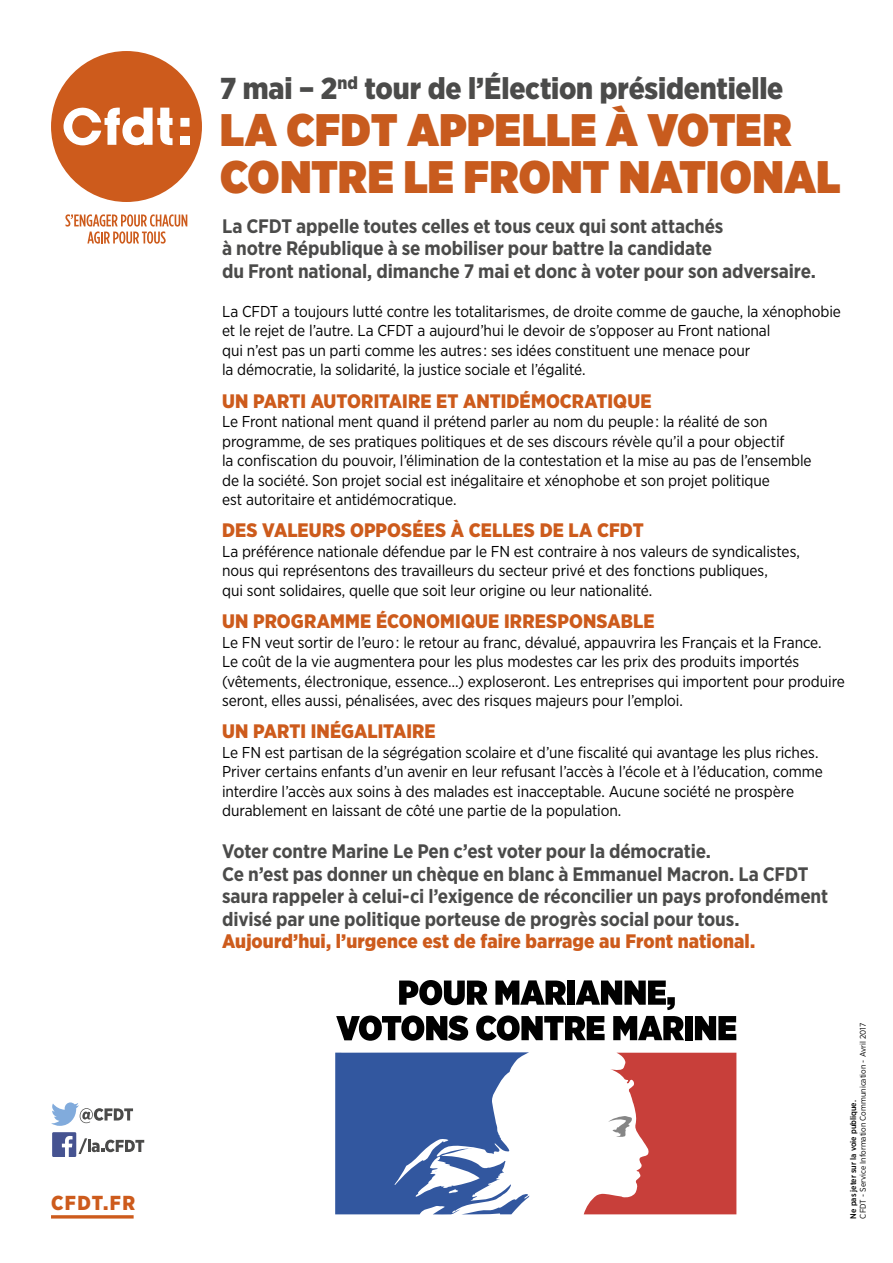
<style>
.page{position:relative;width:893px;height:1263px;background:#fff}
.page>*{position:absolute;margin:0;border:0;box-sizing:border-box;transform-origin:0 0}
.t1{font:900 45.6px/47px "Gotham Narrow";letter-spacing:.01em;color:#c85b1e}
.t2{font:900 30.3px "Gotham Narrow";letter-spacing:-.005em;color:#4b4b4a}
.t3{font:900 20.25px "Gotham Narrow";letter-spacing:.07em;color:#cd5b1c}
.t4{font:700 19.5px/22.5px "Gotham Narrow";letter-spacing:-.005em;color:#4b4b4a}
.t5{font:900 19.5px "Gotham Narrow";letter-spacing:.005em;color:#cd5b1c}
.t6{font:15.75px/19.5px "Gotham Narrow";letter-spacing:-.005em;color:#000}
.t7{font:8.25px "Gotham Narrow";color:#000}
.t8{font:500 8.25px "Gotham Narrow";color:#000}
</style>
<div class="page">
<div style="left:51px;top:51px;width:151px;height:151px;background:#cd5b1c;border-radius:50%"></div>
<div style="left:180px;top:118px;width:9px;height:9px;background:#fff"></div>
<div style="left:180px;top:136px;width:9px;height:9px;background:#fff"></div>
<svg style="left:64px;top:108px;width:109px;height:37px"></svg>
<svg style="left:65px;top:214px;width:122px;height:30px"></svg>
<hr style="left:51px;top:1215px;width:83px;height:3px;background:#cd5b1c">
<svg style="left:336px;top:980px;width:348px;height:61px"></svg>
<div style="left:685px;top:1016px;width:7px;height:24px;background:#000"></div>
<svg style="left:695px;top:1016px;width:41px;height:24px"></svg>
<svg style="left:584px;top:1053px;width:152px;height:161px"></svg>
<svg style="left:335px;top:1052px;width:194px;height:162px"></svg>
<svg style="left:51px;top:1102px;width:82px;height:24px"></svg>
<svg style="left:79px;top:1138px;width:65px;height:16px"></svg>
<div style="left:52px;top:1132px;width:24px;height:25px;background:#465391"></div>
<svg style="left:62px;top:1136px;width:11px;height:21px"></svg>
<p class="t3" style="left:51px;top:1189px;width:86px">CFDT.FR</p>
<h2 class="t2" style="left:220px;top:69px;width:565px">7 mai – 2<sup>nd</sup> tour de l’Élection présidentielle</h2>
<h1 class="t1" style="left:220px;top:106px;width:622px">LA CFDT APPELLE À VOTER<br>CONTRE LE FRONT NATIONAL</h1>
<p class="t4" style="left:222px;top:215px;width:595px">La CFDT appelle toutes celles et tous ceux qui sont attachés<br>à notre République à se mobiliser pour battre la candidate<br>du Front national, dimanche 7 mai et donc à voter pour son adversaire.</p>
<p class="t6" style="left:222px;top:301px;width:620px">La CFDT a toujours lutté contre les totalitarismes, de droite comme de gauche, la xénophobie et le rejet de l’autre. La CFDT a aujourd’hui le devoir de s’opposer au Front national<br>qui n’est pas un parti comme les autres : ses idées constituent une menace pour<br>la démocratie, la solidarité, la justice sociale et l’égalité.</p>
<p class="t5" style="left:222px;top:388px;width:431px">UN PARTI AUTORITAIRE ET ANTIDÉMOCRATIQUE</p>
<p class="t6" style="left:222px;top:411px;width:591px">Le Front national ment quand il prétend parler au nom du peuple : la réalité de son programme, de ses pratiques politiques et de ses discours révèle qu’il a pour objectif<br>la confiscation du pouvoir, l’élimination de la contestation et la mise au pas de l’ensemble de la société. Son projet social est inégalitaire et xénophobe et son projet politique<br>est autoritaire et antidémocratique.</p>
<p class="t5" style="left:222px;top:518px;width:423px">DES VALEURS OPPOSÉES À CELLES DE LA CFDT</p>
<p class="t6" style="left:222px;top:541px;width:579px">La préférence nationale défendue par le FN est contraire à nos valeurs de syndicalistes, nous qui représentons des travailleurs du secteur privé et des fonctions publiques,<br>qui sont solidaires, quelle que soit leur origine ou leur nationalité.</p>
<p class="t5" style="left:222px;top:608px;width:434px">UN PROGRAMME ÉCONOMIQUE IRRESPONSABLE</p>
<p class="t6" style="left:222px;top:632px;width:624px">Le FN veut sortir de l’euro : le retour au franc, dévalué, appauvrira les Français et la France.<br>Le coût de la vie augmentera pour les plus modestes car les prix des produits importés (vêtements, électronique, essence…) exploseront. Les entreprises qui importent pour produire seront, elles aussi, pénalisées, avec des risques majeurs pour l’emploi.</p>
<p class="t5" style="left:222px;top:719px;width:215px">UN PARTI INÉGALITAIRE</p>
<p class="t6" style="left:222px;top:742px;width:602px">Le FN est partisan de la ségrégation scolaire et d’une fiscalité qui avantage les plus riches.<br>Priver certains enfants d’un avenir en leur refusant l’accès à l’école et à l’éducation, comme interdire l’accès aux soins à des malades est inacceptable. Aucune société ne prospère durablement en laissant de côté une partie de la population.</p>
<p class="t4" style="left:222px;top:840px;width:608px">Voter contre Marine Le Pen c’est voter pour la démocratie.<br>Ce n’est pas donner un chèque en blanc à Emmanuel Macron. La CFDT saura rappeler à celui-ci l’exigence de réconcilier un pays profondément divisé par une politique porteuse de progrès social pour tous.</p>
<p class="t5" style="left:222px;top:929px;width:535px">Aujourd’hui, l’urgence est de faire barrage au Front national.</p>
<p class="t7" style="left:858px;top:1218px;width:197px;rotate:-90deg">CFDT - Service Information Communication - Avril 2017</p>
<p class="t8" style="left:848px;top:1218px;width:120px;rotate:-90deg">Ne pas jeter sur la voie publique.</p>
</div>
